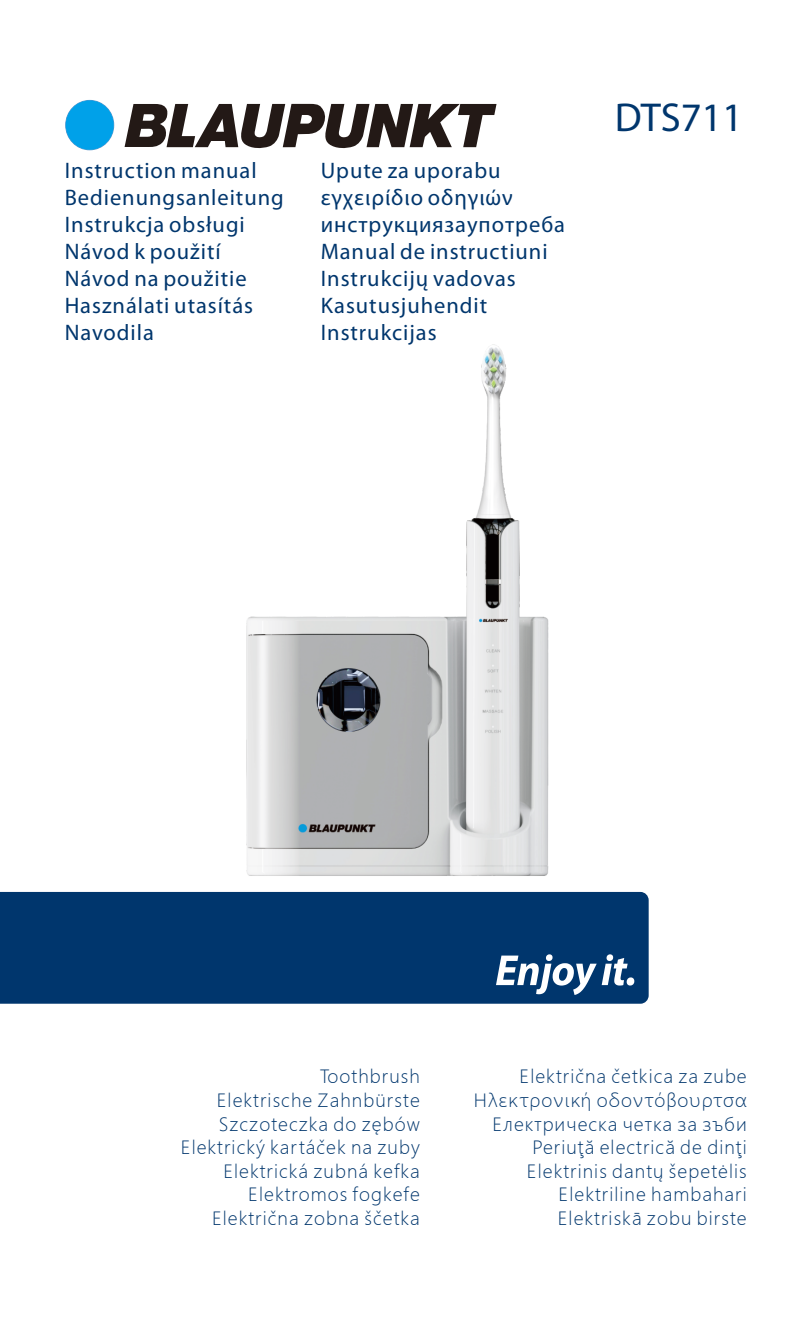
<style>
.page{position:relative;width:798px;height:1340px;background:#fff}
.page>*{position:absolute;margin:0;border:0;box-sizing:border-box;transform-origin:0 0}
.t1{font:40.5px "Myriad Pro";color:#00366d}
.t2{font:22.5px/27px "Myriad Pro";letter-spacing:.04em;color:#00366d}
.t3{font:18px/23.6px "Microsoft Ya Hei UI Light";letter-spacing:.06em;color:#00366d;text-align:right}
</style>
<div class="page">
<div style="left:0;top:892px;width:648px;height:111px;background:#00366d"></div>
<svg style="left:496px;top:954px;width:138px;height:41px"></svg>
<div style="left:66px;top:100px;width:48px;height:50px;background:#00a1e9;border-radius:50%"></div>
<svg style="left:124px;top:104px;width:372px;height:45px"></svg>
<img style="left:184px;top:344px;width:429px;height:588px">
<p class="t2" style="left:65px;top:159px;width:220px">Instruction manual<br>Bedienungsanleitung<br>Instrukcja obsługi<br>Návod k použití<br>Návod na použitie<br>Használati utasítás<br>Navodila</p>
<p class="t2" style="left:320px;top:159px;width:246px">Upute za uporabu εγχειρίδιο οδηγιών инструкциязаупотреба<br>Manual de instructiuni<br>Instrukcijų vadovas<br>Kasutusjuhendit<br>Instrukcijas</p>
<h1 class="t1" style="left:614px;top:100px;width:130px">DTS711</h1>
<p class="t3" style="left:181px;top:1066px;width:240px">Toothbrush<br>Elektrische Zahnbürste<br>Szczoteczka do zębów<br>Elektrický kartáček na zuby<br>Elektrická zubná kefka<br>Elektromos fogkefe<br>Električna zobna ščetka</p>
<p class="t3" style="left:473px;top:1066px;width:274px">Električna četkica za zube<br>Ηλεκτρονική οδοντόβουρτσα<br>Електрическа четка за зъби<br>Periuţă electrică de dinţi<br>Elektrinis dantų šepetėlis<br>Elektriline hambahari<br>Elektriskā zobu birste</p>
</div>
